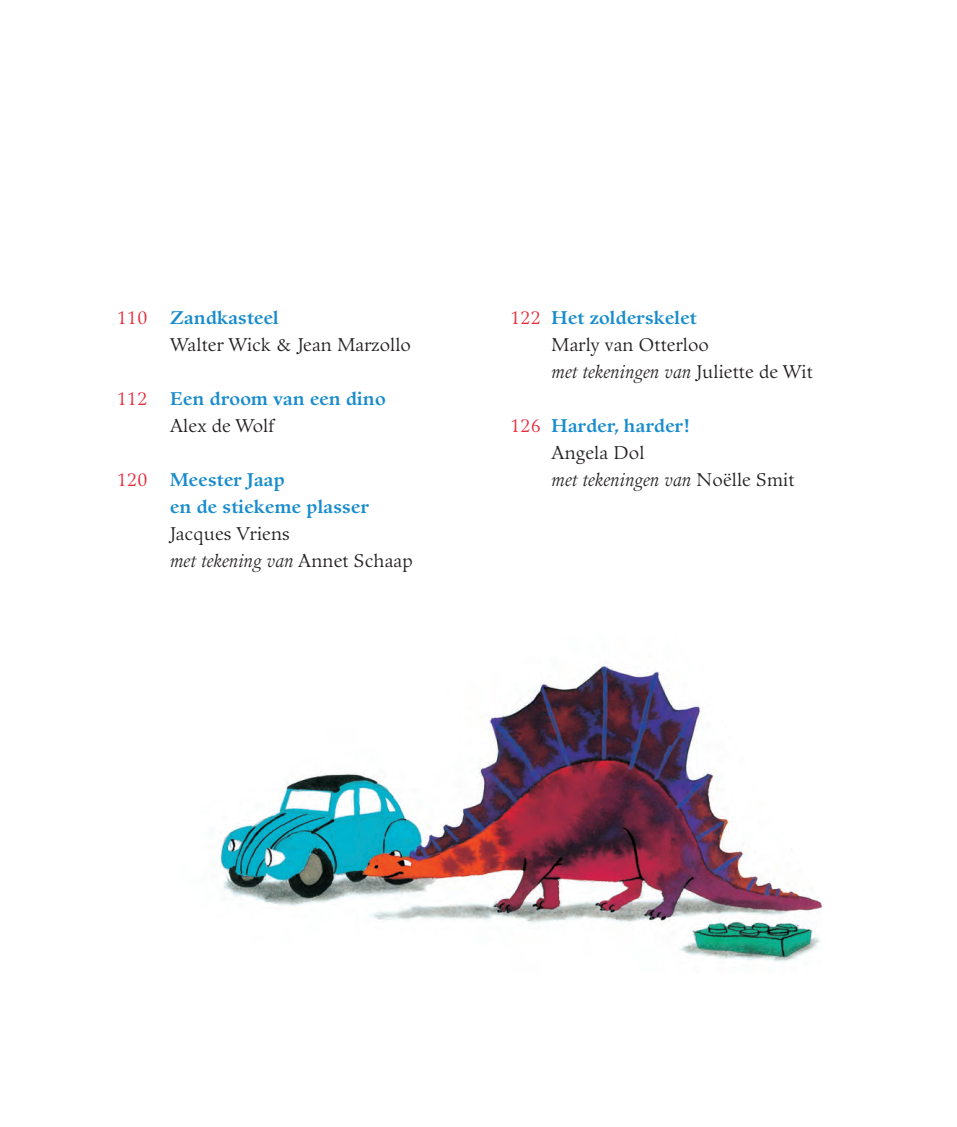
<style>
.page{position:relative;width:957px;height:1127px;background:#fff}
.page>*{position:absolute;margin:0;border:0;box-sizing:border-box;transform-origin:0 0}
.plat{font:700 18px "Guardi";letter-spacing:.01em;color:#198ccd}
.plat-2{font:italic 18px "Guardi";letter-spacing:.01em;color:#231f20}
.plat-3{font:18px "Guardi";letter-spacing:.01em;color:#231f20}
.plat-4{font:18px "Guardi";letter-spacing:.01em;color:#e62e3e}
.s1{font-style:normal}
</style>
<div class="page">
<img style="left:220px;top:666px;width:601px;height:297px">
<p class="plat-4" style="left:117px;top:307px;width:32px">110</p>
<p class="plat-4" style="left:117px;top:388px;width:32px">112</p>
<p class="plat-4" style="left:117px;top:469px;width:32px">120</p>
<p class="plat" style="left:170px;top:307px;width:110px">Zandkasteel</p>
<p class="plat-3" style="left:170px;top:334px;width:242px">Walter Wick &amp; Jean Marzollo</p>
<p class="plat" style="left:170px;top:388px;width:217px">Een droom van een dino</p>
<p class="plat-3" style="left:170px;top:415px;width:106px">Alex de Wolf</p>
<p class="plat" style="left:170px;top:469px;width:116px">Meester Jaap</p>
<p class="plat" style="left:170px;top:496px;width:200px">en de stiekeme plasser</p>
<p class="plat-3" style="left:170px;top:523px;width:121px">Jacques Vriens</p>
<p class="plat-2" style="left:170px;top:550px;width:244px">met tekening van <span class="s1">Annet Schaap</span></p>
<p class="plat-4" style="left:510px;top:307px;width:32px">122</p>
<p class="plat-4" style="left:510px;top:415px;width:32px">126</p>
<p class="plat" style="left:551px;top:307px;width:147px">Het zolderskelet</p>
<p class="plat-3" style="left:551px;top:334px;width:159px">Marly van Otterloo</p>
<p class="plat-2" style="left:551px;top:361px;width:263px">met tekeningen van <span class="s1">Juliette de Wit</span></p>
<p class="plat" style="left:551px;top:415px;width:140px">Harder, harder!</p>
<p class="plat-3" style="left:551px;top:442px;width:94px">Angela Dol</p>
<p class="plat-2" style="left:551px;top:469px;width:244px">met tekeningen van <span class="s1">Noëlle Smit</span></p>
</div>
